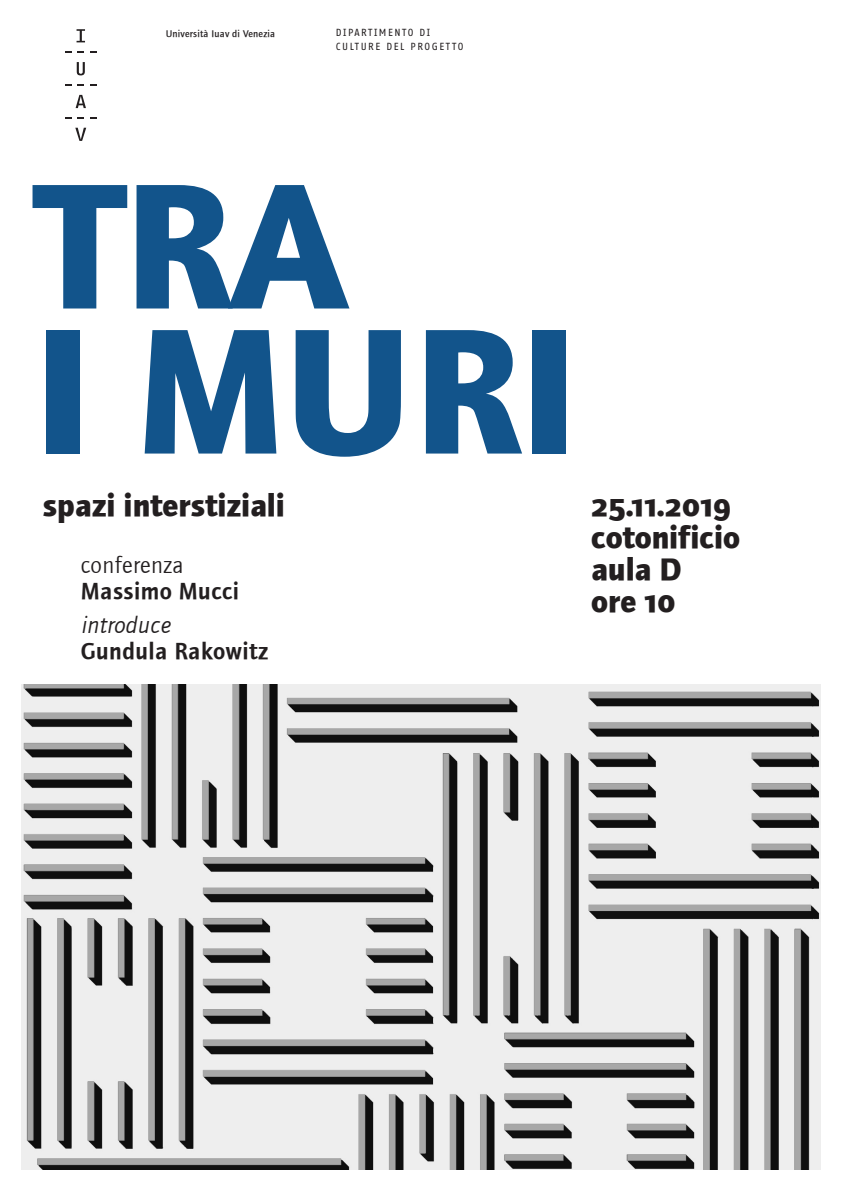
<style>
.page{position:relative;width:842px;height:1191px;background:#fff}
.page>*{position:absolute;margin:0;border:0;box-sizing:border-box;transform-origin:0 0}
.TITOLO{font:700 185px "Foundry Journal";letter-spacing:-.01em;color:#12548b}
.SOTTOTITOLO___INFO{font:700 32px "Foundry Journal";color:#231f20}
.SOTTOTITOLO___INFO-2{font:700 32px "Foundry Journal Sc";color:#231f20}
.TESTO_grande{font:24px/26px "Foundry Journal Demi";letter-spacing:.02em;color:#231f20}
.TESTO_grande-2{font:24px "Foundry Journal";letter-spacing:.02em;color:#231f20}
.INTESTAZIONE_maiusco{font:10px "Fago Office Sans";letter-spacing:.15em;color:#231f20}
.t1{font:500 10px "Foundry Journal";letter-spacing:.02em;color:#231f20}
.s1{font-family:"Foundry Journal";font-style:italic}
.s2{font-family:"Foundry Journal Sc"}
</style>
<div class="page">
<svg style="left:77px;top:29px;width:8px;height:13px"></svg>
<svg style="left:65px;top:51px;width:7px;height:2px"></svg>
<svg style="left:78px;top:51px;width:6px;height:2px"></svg>
<svg style="left:90px;top:51px;width:6px;height:2px"></svg>
<svg style="left:77px;top:62px;width:8px;height:13px"></svg>
<svg style="left:65px;top:84px;width:7px;height:2px"></svg>
<svg style="left:78px;top:84px;width:6px;height:2px"></svg>
<svg style="left:90px;top:84px;width:6px;height:2px"></svg>
<svg style="left:76px;top:95px;width:10px;height:13px"></svg>
<svg style="left:65px;top:117px;width:7px;height:2px"></svg>
<svg style="left:78px;top:117px;width:6px;height:2px"></svg>
<svg style="left:90px;top:117px;width:6px;height:2px"></svg>
<svg style="left:75px;top:128px;width:11px;height:13px"></svg>
<img style="left:21px;top:684px;width:800px;height:485px">
<p class="t1" style="left:166px;top:28px;width:111px">Università Iuav di Venezia</p>
<p class="INTESTAZIONE_maiusco" style="left:336px;top:27px;width:96px">DIPARTIMENTO DI</p>
<p class="INTESTAZIONE_maiusco" style="left:336px;top:41px;width:129px">CULTURE DEL PROGETTO</p>
<p class="TITOLO" style="left:34px;top:138px;width:315px">TRA</p>
<p class="TITOLO" style="left:34px;top:283px;width:546px">I MURI</p>
<p class="SOTTOTITOLO___INFO" style="left:43px;top:486px;width:244px">spazi interstiziali</p>
<p class="TESTO_grande-2" style="left:81px;top:551px;width:104px">conferenza</p>
<p class="TESTO_grande" style="left:81px;top:577px;width:160px">Massimo Mucci</p>
<p class="TESTO_grande" style="left:81px;top:612px;width:189px"><span class="s1">introduce<br></span>Gundula Rakowitz</p>
<p class="SOTTOTITOLO___INFO-2" style="left:591px;top:486px;width:141px">25.11.2019</p>
<p class="SOTTOTITOLO___INFO" style="left:591px;top:518px;width:151px">cotonificio</p>
<p class="SOTTOTITOLO___INFO" style="left:591px;top:550px;width:92px">aula D</p>
<p class="SOTTOTITOLO___INFO" style="left:591px;top:582px;width:86px">ore <span class="s2">10</span></p>
</div>
